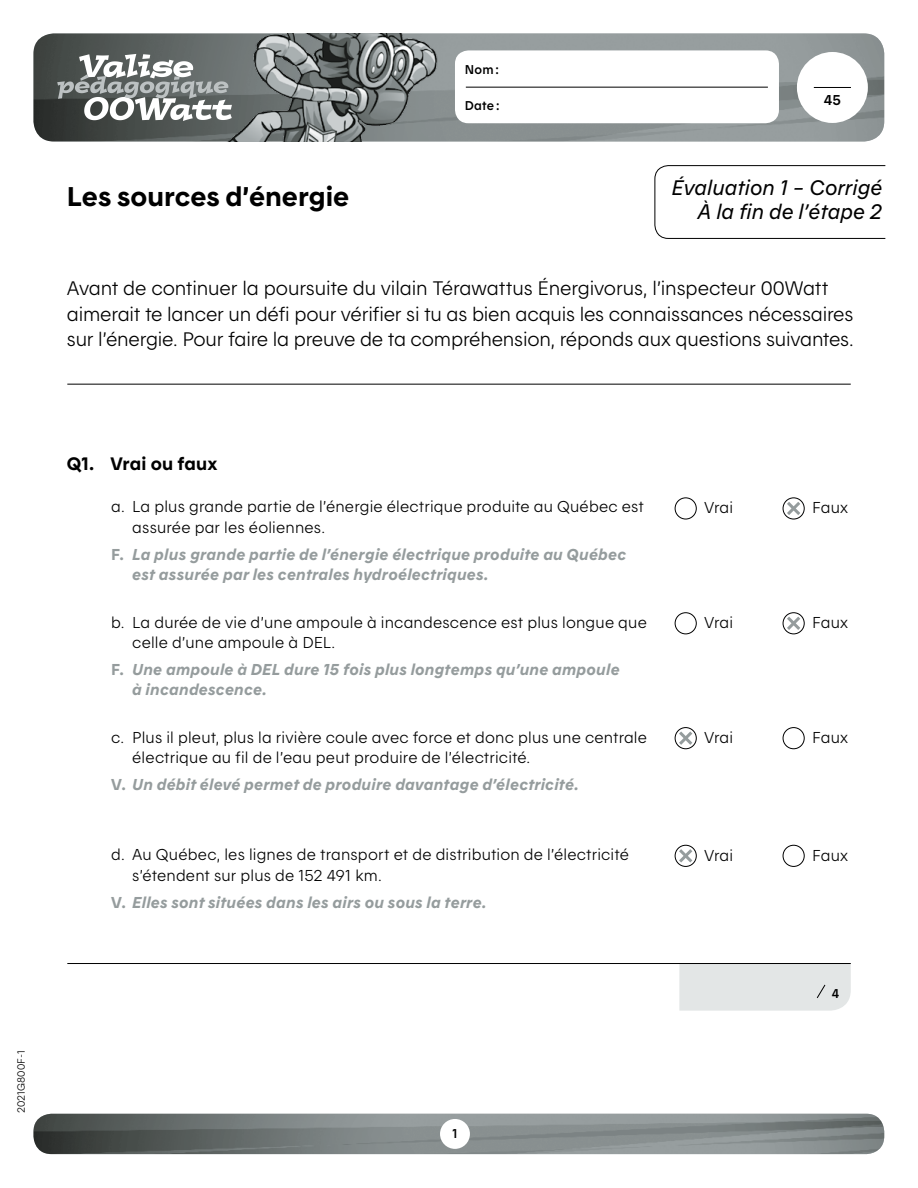
<style>
.page{position:relative;width:918px;height:1188px;background:#fff}
.page>*{position:absolute;margin:0;border:0;box-sizing:border-box;transform-origin:0 0}
.t1{font:27px "Hydro Quebec Gras";color:#000}
.t2{font:21px/24px "Hydro Quebec Italique";color:#000;text-align:right}
.t3{font:19.5px/25.5px "Hydro Quebec Maigre";letter-spacing:-.01em;color:#000}
.t4{font:18px "Hydro Quebec Gras";letter-spacing:.01em;color:#000}
.t5{font:15.75px/20.2px "Hydro Quebec Maigre";letter-spacing:.01em;color:#000}
.t6{font:15.75px/20.2px "Hydro Quebec Gras Italique";letter-spacing:.015em;color:#959c9d}
.t7{font:14.25px "Hydro Quebec Demi";color:#000}
.t8{font:12.75px "Hydro Quebec Demi";letter-spacing:.02em;color:#000}
.t9{font:10.5px "Hydro Quebec Maigre";color:#000}
.s1{font-family:"Hydro Quebec Gras"}
</style>
<div class="page">
<img style="left:33px;top:33px;width:851px;height:108px">
<img style="left:33px;top:1114px;width:851px;height:40px">
<svg style="left:57px;top:54px;width:113px;height:67px"></svg>
<img style="left:170px;top:33px;width:286px;height:108px">
<div style="left:797px;top:52px;width:71px;height:71px;background:#fff;border-radius:50%"></div>
<hr style="left:814px;top:87px;width:37px;height:1px;background:#000">
<div style="left:455px;top:50px;width:324px;height:73px;background:#fff;border-radius:14px"></div>
<hr style="left:466px;top:87px;width:302px;height:1px;background:#000">
<hr style="left:67px;top:963px;width:784px;height:1px;background:#000">
<div style="left:675px;top:498px;width:22px;height:21px;border:1px solid #000;border-radius:50%"></div>
<div style="left:675px;top:612px;width:22px;height:22px;border:1px solid #000;border-radius:50%"></div>
<div style="left:675px;top:727px;width:22px;height:22px;border:1px solid #000;border-radius:50%"></div>
<div style="left:675px;top:845px;width:22px;height:22px;border:1px solid #000;border-radius:50%"></div>
<div style="left:783px;top:498px;width:22px;height:21px;border:1px solid #000;border-radius:50%"></div>
<div style="left:783px;top:612px;width:22px;height:22px;border:1px solid #000;border-radius:50%"></div>
<div style="left:783px;top:727px;width:22px;height:22px;border:1px solid #000;border-radius:50%"></div>
<div style="left:783px;top:845px;width:22px;height:22px;border:1px solid #000;border-radius:50%"></div>
<div style="left:679px;top:963px;width:172px;height:48px;background:#e3e6e6"></div>
<div style="left:440px;top:1119px;width:30px;height:30px;background:#fff;border-radius:50%"></div>
<hr style="left:67px;top:384px;width:784px;height:1px;background:#000">
<svg style="left:784px;top:499px;width:20px;height:19px"></svg>
<svg style="left:784px;top:613px;width:20px;height:20px"></svg>
<svg style="left:676px;top:728px;width:20px;height:20px"></svg>
<svg style="left:676px;top:846px;width:20px;height:20px"></svg>
<svg style="left:654px;top:165px;width:232px;height:74px"></svg>
<p class="t1" style="left:67px;top:180px;width:284px">Les sources d’énergie</p>
<p class="t8" style="left:465px;top:61px;width:36px">Nom:</p>
<p class="t8" style="left:465px;top:97px;width:36px">Date:</p>
<p class="t7" style="left:824px;top:91px;width:19px">45</p>
<p class="t2" style="left:671px;top:175px;width:212px">Évaluation 1 – Corrigé<br>À la fin de l’étape 2</p>
<p class="t3" style="left:67px;top:275px;width:788px">Avant de continuer la poursuite du vilain Térawattus Énergivorus, l’inspecteur 00Watt aimerait te lancer un défi pour vérifier si tu as bien acquis les connaissances nécessaires sur l’énergie. Pour faire la preuve de ta compréhension, réponds aux questions suivantes.</p>
<p class="t4" style="left:67px;top:452px;width:152px">Q1. Vrai ou faux</p>
<p class="t5" style="left:132px;top:496px;width:513px;text-indent:-21px">a. La plus grande partie de l’énergie électrique produite au Québec est assurée par les éoliennes.</p>
<p class="t6" style="left:132px;top:544px;width:496px;text-indent:-21px"><span class="s1">F.</span> La plus grande partie de l’énergie électrique produite au Québec est assurée par les centrales hydroélectriques.</p>
<p class="t5" style="left:132px;top:612px;width:516px;text-indent:-21px">b. La durée de vie d’une ampoule à incandescence est plus longue que celle d’une ampoule à DEL.</p>
<p class="t6" style="left:132px;top:659px;width:489px;text-indent:-21px"><span class="s1">F.</span> Une ampoule à DEL dure 15 fois plus longtemps qu’une ampoule à incandescence.</p>
<p class="t5" style="left:132px;top:727px;width:516px;text-indent:-21px">c. Plus il pleut, plus la rivière coule avec force et donc plus une centrale électrique au fil de l’eau peut produire de l’électricité.</p>
<p class="t6" style="left:111px;top:774px;width:469px"><span class="s1">V.</span> Un débit élevé permet de produire davantage d’électricité.</p>
<p class="t5" style="left:132px;top:844px;width:498px;text-indent:-21px">d. Au Québec, les lignes de transport et de distribution de l’électricité s’étendent sur plus de 152 491 km.</p>
<p class="t6" style="left:111px;top:891px;width:377px"><span class="s1">V.</span> Elles sont situées dans les airs ou sous la terre.</p>
<p class="t9" style="left:15px;top:1113px;width:64px;rotate:-90deg">2021G800F-1</p>
<p class="t8" style="left:452px;top:1126px;width:6px">1</p>
<p class="t5" style="left:704px;top:497px;width:30px">Vrai</p>
<p class="t5" style="left:704px;top:612px;width:30px">Vrai</p>
<p class="t5" style="left:704px;top:727px;width:30px">Vrai</p>
<p class="t5" style="left:704px;top:845px;width:30px">Vrai</p>
<p class="t5" style="left:812px;top:497px;width:38px">Faux</p>
<p class="t5" style="left:812px;top:612px;width:38px">Faux</p>
<p class="t5" style="left:812px;top:727px;width:38px">Faux</p>
<p class="t5" style="left:812px;top:845px;width:38px">Faux</p>
<p class="t8" style="left:832px;top:986px;width:9px">4</p>
</div>
